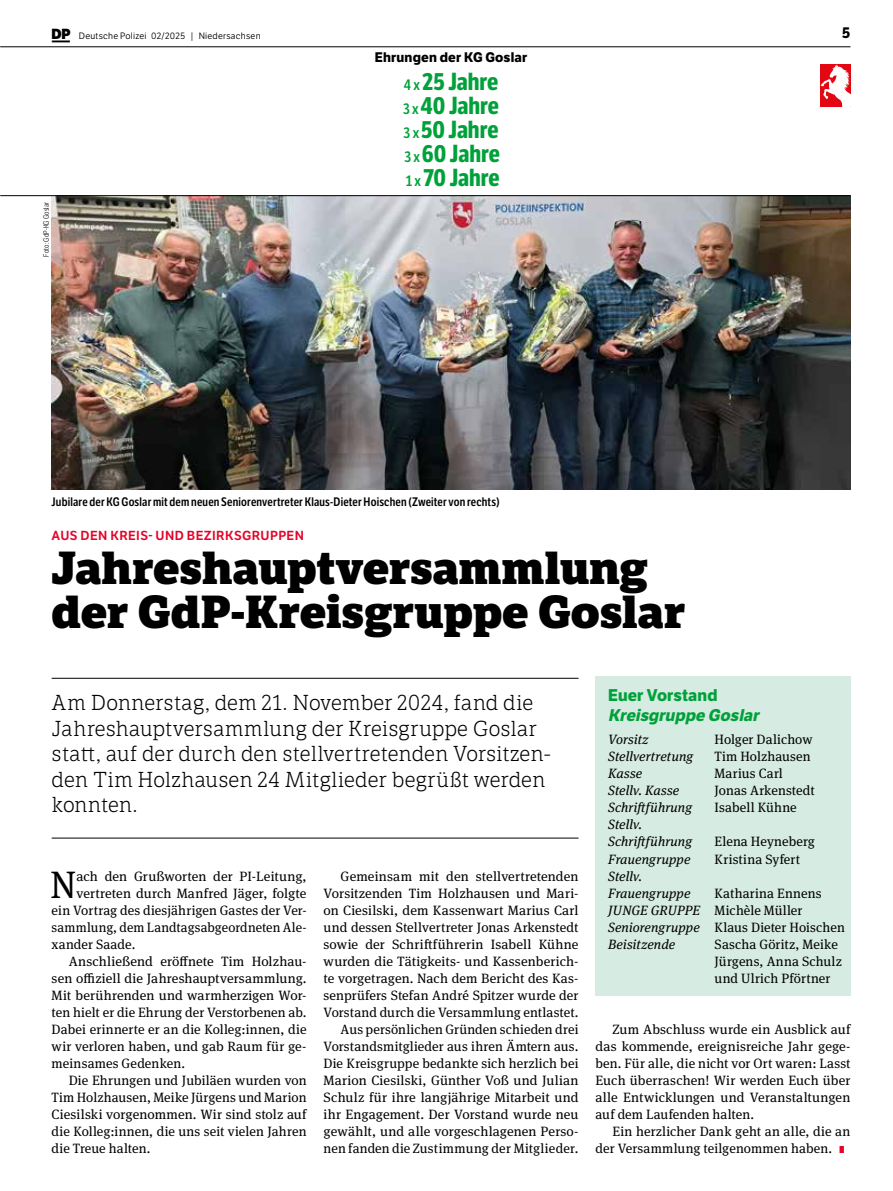
<style>
.page{position:relative;width:893px;height:1191px;background:#fff}
.page>*{position:absolute;margin:0;border:0;box-sizing:border-box;transform-origin:0 0}
.t1{font:800 45px/44.1px "LFT Etica Sheriff";letter-spacing:-.005em;color:#000}
.t2{font:38.25px "Meta Serif Pro";color:#000}
.t3{font:700 24px/24px "LFT Etica Condensed";color:#00a13a;text-align:justify}
.t4{font:300 21px/25.5px "LFT Etica Sheriff";letter-spacing:-.01em;color:#000}
.t5{font:italic 700 16.5px "LFT Etica";color:#00a13a}
.t6{font:700 16.5px "LFT Etica";letter-spacing:.01em;color:#00a13a}
.t7{font:700 15px "LFT Etica";color:#000}
.t8{font:13.5px/17px "Meta Serif Pro";letter-spacing:.01em;color:#000}
.t9{font:italic 13.5px/17px "Meta Serif Pro";letter-spacing:.01em;color:#000}
.t10{font:700 13.5px "LFT Etica";letter-spacing:.015em;color:#000}
.t11{font:12.75px "LFT Etica SB";letter-spacing:.03em;color:#e40428}
.t12{font:600 12px "LFT Etica Condensed";letter-spacing:.015em;color:#000}
.t13{font:9px "LFT Etica Bk";letter-spacing:.025em;color:#000}
.t14{font:300 7.5px "LFT Etica Condensed";letter-spacing:.01em;color:#000}
.s1{font-family:"LFT Etica XB";font-size:14.25px}
.s2{font-size:9.3px}
.s3{font-weight:600;font-size:15px}
.s4{font-style:italic}
.s5{font-family:"LFT Etica XB";font-size:9.75px;color:#e40428}
</style>
<div class="page">
<div style="left:820px;top:64px;width:30px;height:42px;background:#e30613"></div>
<svg style="left:821px;top:65px;width:29px;height:41px"></svg>
<svg style="left:52px;top:40px;width:18px;height:2px"></svg>
<div style="left:595px;top:676px;width:255px;height:319px;background:#d6ebe2"></div>
<img style="left:51px;top:196px;width:799px;height:293px">
<hr style="left:0;top:195px;width:850px;height:1px;background:#000">
<hr style="left:52px;top:678px;width:526px;height:1px;background:#000">
<hr style="left:52px;top:838px;width:526px;height:1px;background:#000">
<hr style="left:0;top:47px;width:850px;height:1px;background:#000">
<p class="t13" style="left:52px;top:31px;width:210px"><span class="s1">DP</span> Deutsche Polizei 02/2025 <span class="s2">|</span> Niedersachsen</p>
<p class="t7" style="left:842px;top:23px;width:10px">5</p>
<p class="t10" style="left:375px;top:49px;width:154px">Ehrungen der KG Goslar</p>
<h3 class="t3" style="left:403px;top:70px;width:98px"><span class="s3">4 x</span> 25 Jahre <span class="s3">3 x</span>40 Jahre <span class="s3">3 x</span>50 Jahre <span class="s3">3 x</span>60 Jahre <span class="s3">1 x</span> 70 Jahre</h3>
<p class="t14" style="left:42px;top:257px;width:56px;rotate:-90deg">Foto: GdP-KG Goslar</p>
<p class="t12" style="left:52px;top:495px;width:449px">Jubilare der KG Goslar mit dem neuen Seniorenvertreter Klaus-Dieter Hoischen (Zweiter von rechts)</p>
<p class="t11" style="left:52px;top:528px;width:254px">AUS DEN KREIS- UND BEZIRKSGRUPPEN</p>
<h1 class="t1" style="left:52px;top:546px;width:635px">Jahreshauptversammlung der GdP-Kreisgruppe Goslar</h1>
<h3 class="t4" style="left:52px;top:690px;width:501px">Am Donnerstag, dem 21. November 2024, fand die Jahreshauptversammlung der Kreisgruppe Goslar statt, auf der durch den stellvertretenden Vorsitzen&shy;den Tim Holzhausen 24 Mitglieder begrüßt werden konnten.</h3>
<h2 class="t2" style="left:50px;top:856px;width:28px">N</h2>
<p class="t8" style="left:76px;top:866px;width:232px">ach den Grußworten der PI-Leitung,</p>
<p class="t8" style="left:76px;top:883px;width:232px">vertreten durch Manfred Jäger, folgte</p>
<p class="t8" style="left:52px;top:900px;width:256px">ein Vortrag des diesjährigen Gastes der Ver-</p>
<p class="t8" style="left:52px;top:917px;width:256px">sammlung, dem Landtagsabgeordneten Ale-</p>
<p class="t8" style="left:52px;top:934px;width:85px">xander Saade.</p>
<p class="t8" style="left:69px;top:951px;width:239px">Anschließend eröffnete Tim Holzhau-</p>
<p class="t8" style="left:52px;top:968px;width:256px">sen offiziell die Jahreshauptversammlung.</p>
<p class="t8" style="left:52px;top:985px;width:256px">Mit berührenden und warmherzigen Wor-</p>
<p class="t8" style="left:52px;top:1002px;width:256px">ten hielt er die Ehrung der Verstorbenen ab.</p>
<p class="t8" style="left:52px;top:1019px;width:256px">Dabei erinnerte er an die Kolleg:innen, die</p>
<p class="t8" style="left:52px;top:1036px;width:256px">wir verloren haben, und gab Raum für ge-</p>
<p class="t8" style="left:52px;top:1053px;width:135px">meinsames Gedenken.</p>
<p class="t8" style="left:69px;top:1070px;width:239px">Die Ehrungen und Jubiläen wurden von</p>
<p class="t8" style="left:52px;top:1087px;width:256px">Tim Holzhausen, Meike Jürgens und Marion</p>
<p class="t8" style="left:52px;top:1104px;width:256px">Ciesilski vorgenommen. Wir sind stolz auf</p>
<p class="t8" style="left:52px;top:1121px;width:256px">die Kolleg:innen, die uns seit vielen Jahren</p>
<p class="t8" style="left:52px;top:1138px;width:100px">die Treue halten.</p>
<p class="t8" style="left:324px;top:866px;width:256px;text-align:right">Gemeinsam mit den stellvertretenden Vorsitzenden Tim Holzhausen und Mari&shy;on Ciesilski, dem Kassenwart Marius Carl und dessen Stellvertreter Jonas Arkenstedt sowie der Schriftführerin Isabell Kühne wurden die Tätigkeits- und Kassenberich&shy;te vorgetragen. Nach dem Bericht des Kas&shy;senprüfers Stefan André Spitzer wurde der Vorstand durch die Versammlung entlastet.<br>Aus persönlichen Gründen schieden drei Vorstandsmitglieder aus ihren Ämtern aus.<br>Die Kreisgruppe bedankte sich herzlich bei Marion Ciesilski, Günther Voß und Julian Schulz für ihre langjährige Mitarbeit und ihr Engagement. Der Vorstand wurde neu gewählt, und alle vorgeschlagenen Perso&shy;nen fanden die Zustimmung der Mitglieder.</p>
<p class="t6" style="left:608px;top:685px;width:111px">Euer Vorstand</p>
<p class="t5" style="left:608px;top:704px;width:156px">Kreisgruppe Goslar</p>
<p class="t9" style="left:608px;top:730px;width:42px">Vorsitz</p>
<p class="t8" style="left:715px;top:730px;width:99px">Holger Dalichow</p>
<p class="t9" style="left:608px;top:747px;width:87px">Stellvertretung</p>
<p class="t8" style="left:715px;top:747px;width:98px">Tim Holzhausen</p>
<p class="t9" style="left:608px;top:764px;width:36px">Kasse</p>
<p class="t8" style="left:715px;top:764px;width:70px">Marius Carl</p>
<p class="t9" style="left:608px;top:781px;width:73px">Stellv. Kasse</p>
<p class="t8" style="left:715px;top:781px;width:102px">Jonas Arkenstedt</p>
<p class="t9" style="left:608px;top:798px;width:86px">Schriftführung</p>
<p class="t8" style="left:715px;top:798px;width:84px">Isabell Kühne</p>
<p class="t9" style="left:608px;top:815px;width:86px">Stellv.<br>Schriftführung</p>
<p class="t8" style="left:715px;top:832px;width:102px">Elena Heyneberg</p>
<p class="t9" style="left:608px;top:849px;width:84px">Frauengruppe</p>
<p class="t8" style="left:715px;top:849px;width:87px">Kristina Syfert</p>
<p class="t9" style="left:608px;top:866px;width:84px">Stellv.<br>Frauengruppe</p>
<p class="t8" style="left:608px;top:883px;width:238px;text-indent:107px">Katharina Ennens<br><span class="s4">JUNGE GRUPPE</span> Michèle Müller<br><span class="s4">Seniorengruppe</span> Klaus Dieter Hoischen<br><span class="s4">Beisitzende</span></p>
<p class="t8" style="left:715px;top:934px;width:129px">Sascha Göritz, Meike<br>Jürgens, Anna Schulz und Ulrich Pförtner</p>
<p class="t8" style="left:595px;top:1019px;width:256px;text-align:justify;text-indent:17px">Zum Abschluss wurde ein Ausblick auf das kommende, ereignisreiche Jahr gege&shy;ben. Für alle, die nicht vor Ort waren: Lasst Euch überraschen! Wir werden Euch über alle Entwicklungen und Veranstaltungen auf dem Laufenden halten.</p>
<p class="t8" style="left:595px;top:1121px;width:256px;text-indent:17px">Ein herzlicher Dank geht an alle, die an der Versammlung teilgenommen haben. <span class="s5">I</span></p>
</div>
